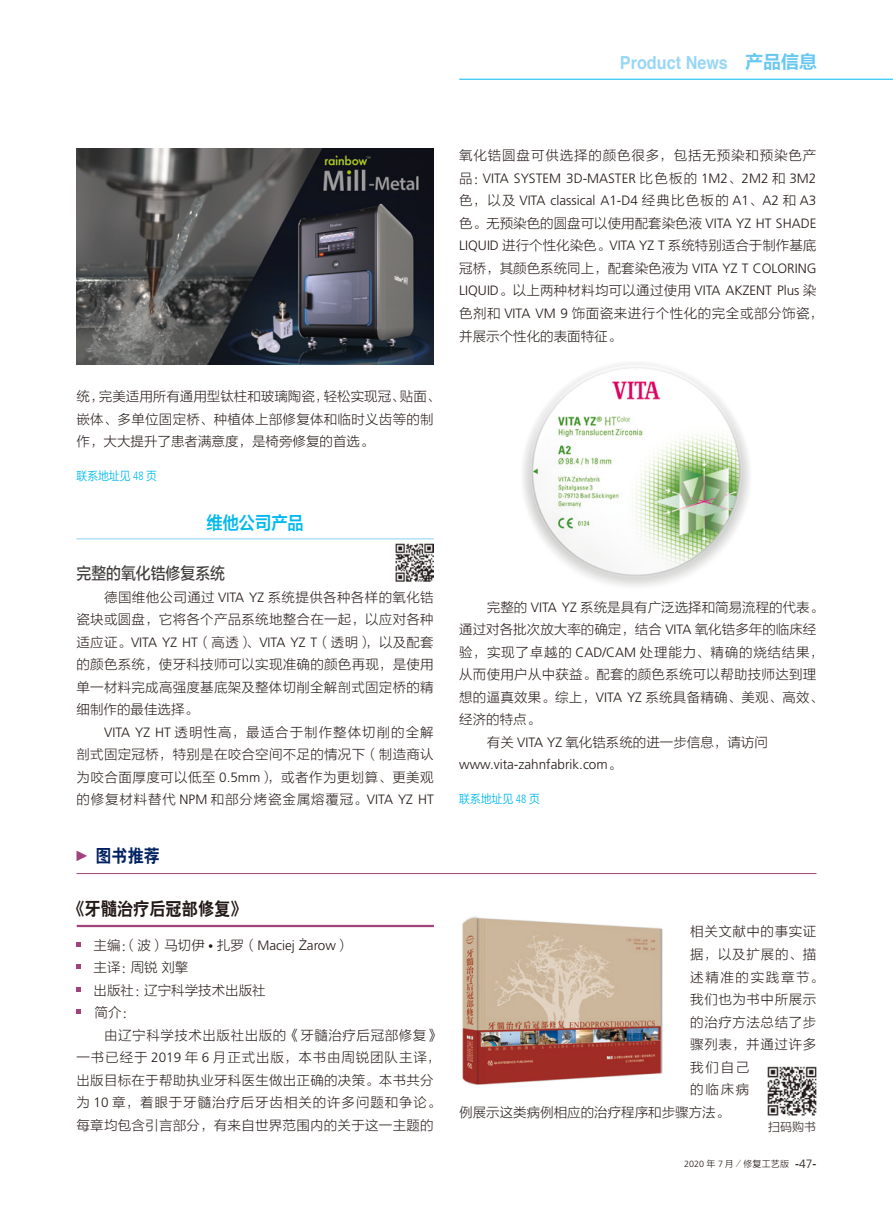
<style>
.page{position:relative;width:893px;height:1212px;background:#fff}
.page>*{position:absolute;margin:0;border:0;box-sizing:border-box;transform-origin:0 0}
.t1{font:700 18px "Helvetica";color:#99d6f6;scale:.9 1}
.t2{font:18px "H Yb 2 gj";color:#231916;scale:.9 1}
.t3{font:18px "FZLTZCHJW GB1 0";color:#00b9ef;scale:.9 1}
.t4{font:18px "H Yb 2 gj";color:#002161;scale:.9 1}
.t5{font:16.5px "FZLTZHUNHK GBK1 0";color:#3f3b3a;scale:.9 1}
.t6{font:13.5px/22.5px "FZLTKHK GBK1 0";letter-spacing:.02em;color:#231916;text-align:justify}
.t7{font:13.5px/22.5px "FZLTKHK GBK1 0";color:#231916}
.t8{font:13.5px/22.5px "FZLTKHK GBK1 0";letter-spacing:.04em;color:#231916}
.t9{font:300 13.5px/22.5px "Frutiger";color:#231916}
.t10{font:13.5px "FZLTKHK GBK1 0";letter-spacing:.06em;color:#231916}
.t11{font:13.5px "FZLTKHK GBK1 0";letter-spacing:.045em;color:#231916}
.t12{font:13.5px "FZLTKHK GBK1 0";letter-spacing:.065em;color:#231916}
.t13{font:13.5px "FZLTKHK GBK1 0";letter-spacing:.12em;color:#231916}
.t14{font:13.5px "FZLTKHK GBK1 0";letter-spacing:.05em;color:#231916}
.t15{font:12px "FZLTXIHJW GB1 0";color:#00b9ef;scale:.9 1}
.t16{font:12px "FZLTKHK GBK1 0";color:#231916}
.t17{font:9px "FZLTXHK";letter-spacing:.015em;color:#231916}
.s1{font-family:"FZLTCHJW GB1 0";font-weight:400;color:#68c8f2}
.s2{font-family:"Frutiger";font-weight:300;font-stretch:condensed}
.s3{font-family:"Frutiger";font-weight:300}
.s4{font-family:"Minion Pro"}
.s5{font-family:"Helvetica";font-weight:300}
.s6{font-family:"FZLTKHK GBK1 0";font-weight:400}
.s7{font-family:"H Yg 2 gj"}
.s8{font-family:"Helvetica";font-size:12px}
.s9{font-family:"Frutiger";font-weight:300;font-size:12px}
</style>
<div class="page">
<hr style="left:459px;top:79px;width:434px;height:1px;background:#00b9ef">
<hr style="left:77px;top:538px;width:357px;height:1px;background:#99d6f6">
<img style="left:395px;top:543px;width:39px;height:38px">
<img style="left:523px;top:363px;width:227px;height:224px">
<img style="left:462px;top:916px;width:201px;height:169px">
<hr style="left:77px;top:873px;width:739px;height:1px;background:#a1427d">
<svg style="left:77px;top:851px;width:10px;height:10px"></svg>
<svg style="left:77px;top:942px;width:4px;height:4px"></svg>
<svg style="left:77px;top:964px;width:4px;height:5px"></svg>
<svg style="left:77px;top:987px;width:4px;height:4px"></svg>
<svg style="left:77px;top:1009px;width:4px;height:5px"></svg>
<hr style="left:77px;top:925px;width:357px;height:2px;background:#a1427d">
<img style="left:767px;top:1066px;width:50px;height:50px">
<img style="left:77px;top:149px;width:357px;height:215px">
<h1 class="t1" style="left:620px;top:55px;width:220px">Product News <span class="s1">产品信息</span></h1>
<p class="t7" style="left:77px;top:386px;width:365px">统，完美适用所有通用型钛柱和玻璃陶瓷，轻松实现冠、贴面、嵌体、多单位固定桥、种植体上部修复体和临时义齿等的制作，大大提升了患者满意度，是椅旁修复的首选。</p>
<p class="t15" style="left:77px;top:469px;width:91px">联系地址见 <span class="s2">48</span> 页</p>
<h1 class="t3" style="left:207px;top:513px;width:110px">维他公司产品</h1>
<p class="t5" style="left:77px;top:564px;width:167px">完整的氧化锆修复系统</p>
<p class="t6" style="left:77px;top:586px;width:359px;text-indent:28px">德国维他公司通过 <span class="s3">VITA YZ</span> 系统提供各种各样的氧化锆瓷块或圆盘，它将各个产品系统地整合在一起，以应对各种适应证。<span class="s3">VITA YZ HT</span>（高透）、<span class="s3">VITA YZ T</span>（透明），以及配套的颜色系统，使牙科技师可以实现准确的颜色再现，是使用单一材料完成高强度基底架及整体切削全解剖式固定桥的精细制作的最佳选择。</p>
<p class="t6" style="left:77px;top:721px;width:359px;text-indent:28px"><span class="s3">VITA YZ HT</span> 透明性高，最适合于制作整体切削的全解剖式固定冠桥，特别是在咬合空间不足的情况下（制造商认为咬合面厚度可以低至 <span class="s3">0.5mm</span>），或者作为更划算、更美观的修复材料替代 <span class="s3">NPM</span> 和部分烤瓷金属熔覆冠。<span class="s3">VITA YZ HT</span></p>
<h1 class="t4" style="left:95px;top:847px;width:74px">图书推荐</h1>
<h1 class="t2" style="left:68px;top:899px;width:199px">《牙髓治疗后冠部修复》</h1>
<p class="t7" style="left:94px;top:934px;width:257px">主编：（波）马切伊 <span class="s4">•</span> 扎罗（<span class="s3">Maciej</span> <span class="s5">Ż</span><span class="s3">arow</span>）主译：周锐刘擎<br>出版社：辽宁科学技术出版社<br>简介：</p>
<p class="t8" style="left:77px;top:1024px;width:366px;text-indent:28px">由辽宁科学技术出版社出版的《牙髓治疗后冠部修复》一书已经于 <span class="s3">2019</span> 年 <span class="s3">6</span> 月正式出版，本书由周锐团队主译，出版目标在于帮助执业牙科医生做出正确的决策。本书共分为 <span class="s3">10</span> 章，着眼于牙髓治疗后牙齿相关的许多问题和争论。每章均包含引言部分，有来自世界范围内的关于这一主题的</p>
<p class="t12" style="left:459px;top:148px;width:359px">氧化锆圆盘可供选择的颜色很多，包括无预染和预染色产</p>
<p class="t9" style="left:459px;top:167px;width:359px"><span class="s6">品：</span>VITA SYSTEM 3D-MASTER <span class="s6">比色板的</span> 1M2<span class="s6">、</span>2M2 <span class="s6">和</span> 3M2<span class="s6">色，以及</span> VITA classical A1-D4 <span class="s6">经典比色板的</span> A1<span class="s6">、</span>A2 <span class="s6">和</span> A3</p>
<p class="t6" style="left:459px;top:212px;width:359px">色。无预染色的圆盘可以使用配套染色液 <span class="s3">VITA YZ HT SHADE LIQUID</span> 进行个性化染色。<span class="s3">VITA YZ T</span> 系统特别适合于制作基底冠桥，其颜色系统同上，配套染色液为 <span class="s3">VITA YZ T COLORING</span></p>
<p class="t9" style="left:459px;top:279px;width:359px">LIQUID<span class="s6">。以上两种材料均可以通过使用</span> VITA AKZENT Plus <span class="s6">染</span></p>
<p class="t8" style="left:459px;top:302px;width:365px">色剂和 <span class="s3">VITA VM 9</span> 饰面瓷来进行个性化的完全或部分饰瓷，并展示个性化的表面特征。</p>
<p class="t7" style="left:487px;top:596px;width:338px">完整的 <span class="s3">VITA YZ</span> 系统是具有广泛选择和简易流程的代表。</p>
<p class="t7" style="left:459px;top:619px;width:359px">通过对各批次放大率的确定，结合 <span class="s3">VITA</span> 氧化锆多年的临床经</p>
<p class="t10" style="left:459px;top:645px;width:365px">验，实现了卓越的 <span class="s3">CAD/CAM</span> 处理能力、精确的烧结结果，</p>
<p class="t6" style="left:459px;top:664px;width:359px">从而使用户从中获益。配套的颜色系统可以帮助技师达到理</p>
<p class="t6" style="left:459px;top:686px;width:365px">想的逼真效果。综上，<span class="s3">VITA YZ</span> 系统具备精确、美观、高效、</p>
<p class="t6" style="left:459px;top:709px;width:82px">经济的特点。</p>
<p class="t7" style="left:487px;top:731px;width:283px">有关 <span class="s3">VITA YZ</span> 氧化锆系统的进一步信息，请访问</p>
<p class="t9" style="left:459px;top:753px;width:163px">www.vita-zahnfabrik.com<span class="s6">。</span></p>
<p class="t15" style="left:459px;top:792px;width:91px">联系地址见 <span class="s2">48</span> 页</p>
<p class="t11" style="left:690px;top:924px;width:128px">相关文献中的事实证</p>
<p class="t6" style="left:690px;top:943px;width:128px">据，以及扩展的、描</p>
<p class="t13" style="left:690px;top:969px;width:134px">述精准的实践章节。</p>
<p class="t11" style="left:690px;top:992px;width:128px">我们也为书中所展示</p>
<p class="t11" style="left:690px;top:1014px;width:128px">的治疗方法总结了步</p>
<p class="t14" style="left:690px;top:1037px;width:128px">骤列表，并通过许多</p>
<p class="t6" style="left:690px;top:1056px;width:61px">我们自己</p>
<p class="t6" style="left:690px;top:1078px;width:61px">的临床病</p>
<p class="t7" style="left:459px;top:1101px;width:271px">例展示这类病例相应的治疗程序和步骤方法。</p>
<p class="t16" style="left:768px;top:1120px;width:49px">扫码购书</p>
<p class="t17" style="left:684px;top:1159px;width:134px"><span class="s3">2020</span> 年 <span class="s3">7</span> 月 <span class="s7">/</span> 修复工艺版 <span class="s8">-</span><span class="s9">47</span><span class="s8">-</span></p>
</div>
